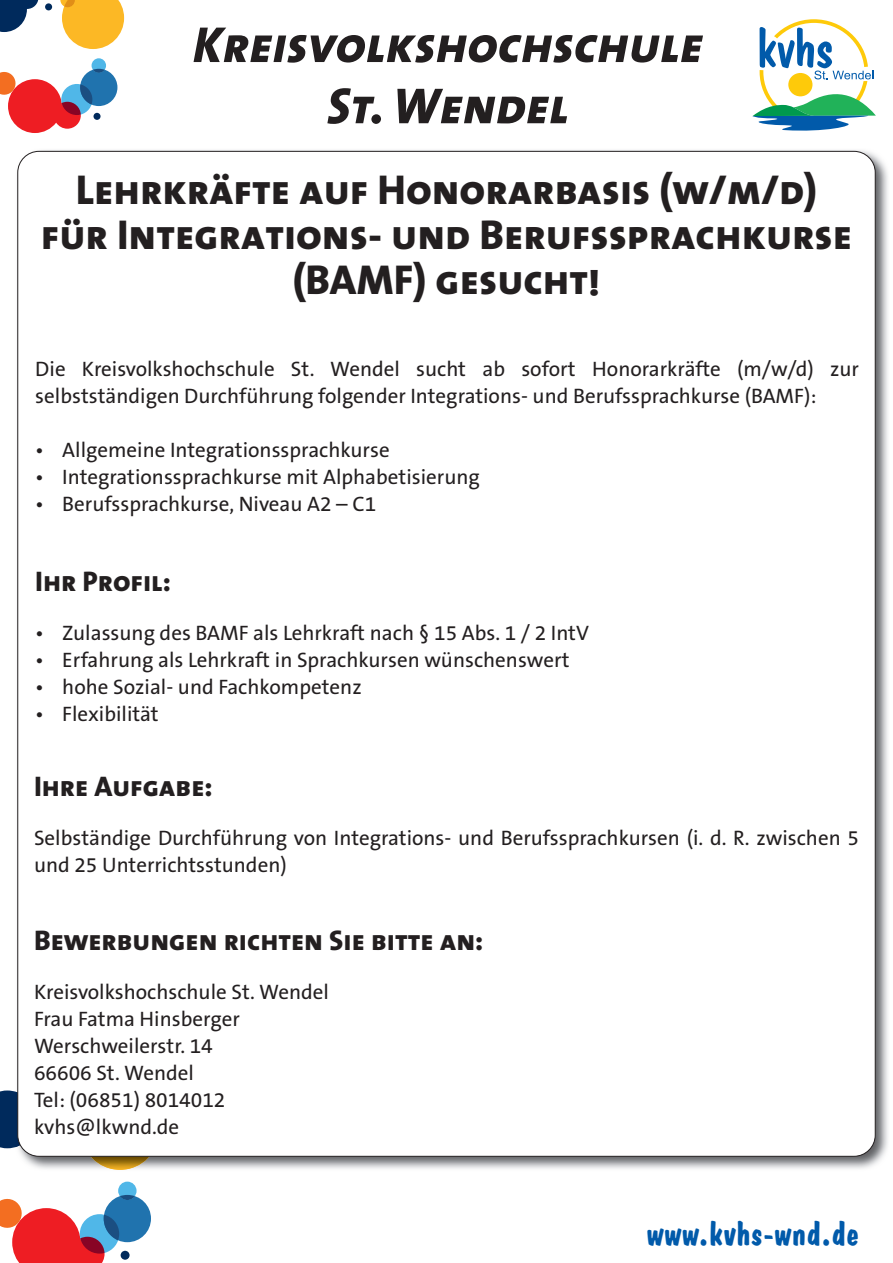
<style>
.page{position:relative;width:893px;height:1263px;background:#fff}
.page>*{position:absolute;margin:0;border:0;box-sizing:border-box;transform-origin:0 0}
.t1{font:italic 51px/61.2px "The Sans 8 Extra Bold Caps";color:#231f20;text-align:center}
.t2{font:42px/45px "The Sans 8 Extra Bold Caps";color:#231f20;text-align:center}
.t3{font:700 33px "Dom Casual Std";color:#015aaa}
.t4{font:28.5px "The Sans 8 Extra Bold Caps";color:#231f20}
.t5{font:21px/27px "The Sans B5 Plain";color:#231f20}
</style>
<div class="page">
<div style="left:80px;top:69px;width:37px;height:37px;background:#2073ae;border-radius:50%"></div>
<div style="left:92px;top:58px;width:14px;height:15px;background:#50b7e8;border-radius:50%"></div>
<svg style="left:0;top:69px;width:105px;height:64px"></svg>
<svg style="left:60px;top:0;width:64px;height:49px"></svg>
<svg style="left:0;top:0;width:38px;height:32px"></svg>
<div style="left:45px;top:3px;width:7px;height:7px;background:#002a5c;border-radius:50%"></div>
<div style="left:93px;top:113px;width:8px;height:7px;background:#002a5c;border-radius:50%"></div>
<div style="left:104px;top:1195px;width:47px;height:47px;background:#2073ae;border-radius:50%"></div>
<div style="left:118px;top:1181px;width:19px;height:19px;background:#50b7e8;border-radius:50%"></div>
<svg style="left:0;top:1195px;width:135px;height:68px"></svg>
<svg style="left:0;top:1090px;width:15px;height:58px"></svg>
<div style="left:121px;top:1251px;width:9px;height:9px;background:#002a5c;border-radius:50%"></div>
<svg style="left:753px;top:19px;width:123px;height:112px"></svg>
<img style="left:15px;top:150px;width:873px;height:1019px">
<img style="left:79px;top:1157px;width:80px;height:13px">
<img style="left:15px;top:1090px;width:7px;height:57px">
<div style="left:18px;top:151px;width:857px;height:1005px;background:#fff;border-radius:21px"></div>
<h1 class="t1" style="left:193px;top:13px;width:512px">Kreisvolkshochschule<br>St. Wendel</h1>
<h2 class="t2" style="left:41px;top:166px;width:813px">Lehrkräfte auf Honorarbasis (w/m/d) für Integrations- und Berufssprachkurse (BAMF) gesucht!</h2>
<p class="t5" style="left:35px;top:356px;width:825px">Die Kreisvolkshochschule St. Wendel sucht ab sofort Honorarkräfte (m/w/d) zur selbstständigen Durchführung folgender Integrations- und Berufssprachkurse (BAMF):</p>
<p class="t5" style="left:35px;top:437px;width:356px">• Allgemeine Integrationssprachkurse</p>
<p class="t5" style="left:35px;top:464px;width:446px">• Integrationssprachkurse mit Alphabetisierung</p>
<p class="t5" style="left:35px;top:491px;width:342px">• Berufssprachkurse, Niveau A2 – C1</p>
<h3 class="t4" style="left:35px;top:557px;width:137px">Ihr Profil:</h3>
<p class="t5" style="left:35px;top:620px;width:555px">• Zulassung des BAMF als Lehrkraft nach § 15 Abs. 1 / 2 IntV</p>
<p class="t5" style="left:35px;top:647px;width:536px">• Erfahrung als Lehrkraft in Sprachkursen wünschenswert</p>
<p class="t5" style="left:35px;top:674px;width:328px">• hohe Sozial- und Fachkompetenz</p>
<p class="t5" style="left:35px;top:701px;width:125px">• Flexibilität</p>
<h3 class="t4" style="left:34px;top:763px;width:180px">Ihre Aufgabe:</h3>
<p class="t5" style="left:34px;top:825px;width:826px">Selbständige Durchführung von Integrations- und Berufssprachkursen (i. d. R. zwischen 5 und 25 Unterrichtsstunden)</p>
<h3 class="t4" style="left:34px;top:917px;width:451px">Bewerbungen richten Sie bitte an:</h3>
<p class="t5" style="left:34px;top:979px;width:296px">Kreisvolkshochschule St. Wendel<br>Frau Fatma Hinsberger<br>Werschweilerstr. 14<br>66606 St. Wendel<br>Tel: (06851) 8014012 kvhs@lkwnd.de</p>
<h3 class="t3" style="left:646px;top:1215px;width:214px">www.kvhs-wnd.de</h3>
</div>
